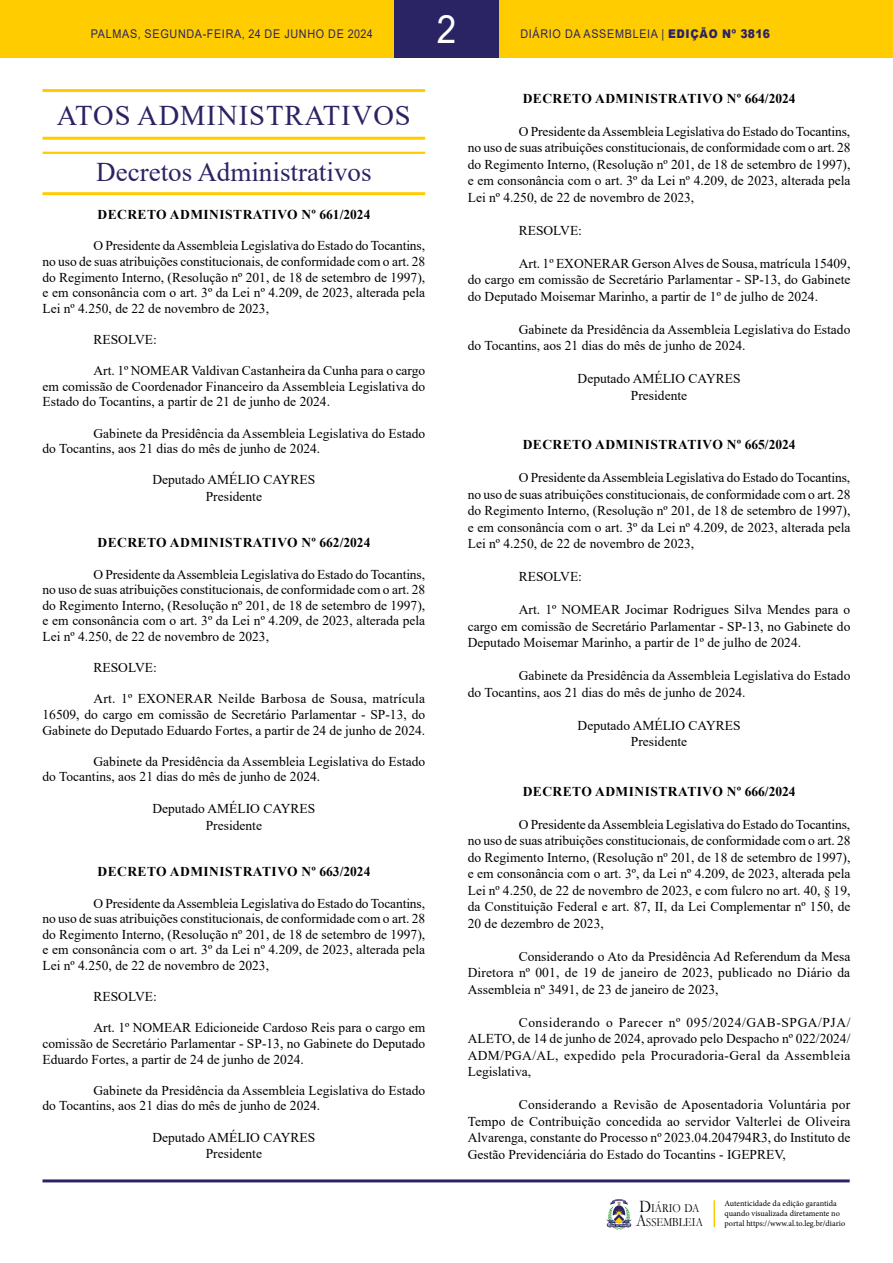
<style>
.page{position:relative;width:893px;height:1263px;background:#fff}
.page>*{position:absolute;margin:0;border:0;box-sizing:border-box;transform-origin:0 0}
.t1{font:39px "Arial";color:#fff;scale:.9 1}
.t2{font:28.5px "Times New Roman";letter-spacing:.035em;color:#2b2464}
.t3{font:27px "Times New Roman";color:#2b2464}
.t4{font:13.5px/16.5px "Times New Roman";color:#000;text-align:justify}
.t5{font:700 13.5px "Times New Roman";letter-spacing:.035em;color:#000}
.t6{font:12.45px/14px "Garamond";color:#000;scale:.85 1}
.t7{font:12px "Arial";letter-spacing:.065em;color:#2b2464;scale:.9 1}
.t8{font:8.25px/9.9px "Minion Pro";color:#000}
.s1{font-weight:900}
.s2{font-size:17.85px}
</style>
<div class="page">
<div style="left:0;top:0;width:893px;height:58px;background:#fc0"></div>
<hr style="left:43px;top:1179px;width:807px;height:3px;background:#2b2464">
<svg style="left:606px;top:1199px;width:26px;height:31px"></svg>
<div style="left:394px;top:0;width:105px;height:58px;background:#2b2464"></div>
<hr style="left:713px;top:1200px;width:2px;height:27px;background:#fc0">
<hr style="left:43px;top:89px;width:382px;height:3px;background:#fc0">
<hr style="left:43px;top:137px;width:382px;height:3px;background:#fc0">
<hr style="left:43px;top:152px;width:382px;height:2px;background:#fc0">
<hr style="left:43px;top:192px;width:382px;height:3px;background:#fc0">
<h1 class="t1" style="left:437px;top:2px;width:23px">2</h1>
<p class="t7" style="left:91px;top:25px;width:315px">PALMAS, SEGUNDA-FEIRA, 24 DE JUNHO DE 2024</p>
<p class="t7" style="left:520px;top:25px;width:279px">DIÁRIO DA ASSEMBLEIA | <span class="s1">EDIÇÃO Nº 3816</span></p>
<h2 class="t2" style="left:57px;top:96px;width:355px">ATOS ADMINISTRATIVOS</h2>
<h3 class="t3" style="left:96px;top:153px;width:277px">Decretos Administrativos</h3>
<p class="t5" style="left:97px;top:205px;width:274px">DECRETO ADMINISTRATIVO Nº 661/2024</p>
<p class="t4" style="left:43px;top:238px;width:384px;line-height:15.6px;text-indent:51px">O Presidente da Assembleia Legislativa do Estado do Tocantins, no uso de suas atribuições constitucionais, de conformidade com o art. 28 do Regimento Interno, (Resolução nº 201, de 18 de setembro de 1997), e em consonância com o art. 3º da Lei nº 4.209, de 2023, alterada pela Lei nº 4.250, de 22 de novembro de 2023,</p>
<p class="t4" style="left:94px;top:331px;width:65px">RESOLVE:</p>
<p class="t4" style="left:43px;top:362px;width:384px;line-height:15.6px;text-indent:51px">Art. 1º NOMEAR Valdivan Castanheira da Cunha para o cargo em comissão de Coordenador Financeiro da Assembleia Legislativa do Estado do Tocantins, a partir de 21 de junho de 2024.</p>
<p class="t4" style="left:43px;top:425px;width:384px;line-height:15.6px;text-indent:51px">Gabinete da Presidência da Assembleia Legislativa do Estado do Tocantins, aos 21 dias do mês de junho de 2024.</p>
<p class="t4" style="left:152px;top:471px;width:165px;text-align:center">Deputado AMÉLIO CAYRES<br>Presidente</p>
<p class="t5" style="left:97px;top:533px;width:274px">DECRETO ADMINISTRATIVO Nº 662/2024</p>
<p class="t4" style="left:43px;top:566px;width:384px;line-height:15.6px;text-indent:51px">O Presidente da Assembleia Legislativa do Estado do Tocantins, no uso de suas atribuições constitucionais, de conformidade com o art. 28 do Regimento Interno, (Resolução nº 201, de 18 de setembro de 1997), e em consonância com o art. 3º da Lei nº 4.209, de 2023, alterada pela Lei nº 4.250, de 22 de novembro de 2023,</p>
<p class="t4" style="left:94px;top:659px;width:65px">RESOLVE:</p>
<p class="t4" style="left:43px;top:691px;width:384px;line-height:15.6px;text-indent:51px">Art. 1º EXONERAR Neilde Barbosa de Sousa, matrícula 16509, do cargo em comissão de Secretário Parlamentar - SP-13, do Gabinete do Deputado Eduardo Fortes, a partir de 24 de junho de 2024.</p>
<p class="t4" style="left:43px;top:753px;width:384px;line-height:15.6px;text-indent:51px">Gabinete da Presidência da Assembleia Legislativa do Estado do Tocantins, aos 21 dias do mês de junho de 2024.</p>
<p class="t4" style="left:152px;top:800px;width:165px;text-align:center">Deputado AMÉLIO CAYRES<br>Presidente</p>
<p class="t5" style="left:97px;top:862px;width:274px">DECRETO ADMINISTRATIVO Nº 663/2024</p>
<p class="t4" style="left:43px;top:895px;width:384px;line-height:15.6px;text-indent:51px">O Presidente da Assembleia Legislativa do Estado do Tocantins, no uso de suas atribuições constitucionais, de conformidade com o art. 28 do Regimento Interno, (Resolução nº 201, de 18 de setembro de 1997), e em consonância com o art. 3º da Lei nº 4.209, de 2023, alterada pela Lei nº 4.250, de 22 de novembro de 2023,</p>
<p class="t4" style="left:94px;top:988px;width:65px">RESOLVE:</p>
<p class="t4" style="left:43px;top:1019px;width:384px;line-height:15.6px;text-indent:51px">Art. 1º NOMEAR Edicioneide Cardoso Reis para o cargo em comissão de Secretário Parlamentar - SP-13, no Gabinete do Deputado Eduardo Fortes, a partir de 24 de junho de 2024.</p>
<p class="t4" style="left:43px;top:1082px;width:384px;line-height:15.6px;text-indent:51px">Gabinete da Presidência da Assembleia Legislativa do Estado do Tocantins, aos 21 dias do mês de junho de 2024.</p>
<p class="t4" style="left:152px;top:1128px;width:165px;text-align:center">Deputado AMÉLIO CAYRES<br>Presidente</p>
<p class="t5" style="left:523px;top:89px;width:274px">DECRETO ADMINISTRATIVO Nº 664/2024</p>
<p class="t4" style="left:468px;top:123px;width:384px;text-indent:51px">O Presidente da Assembleia Legislativa do Estado do Tocantins, no uso de suas atribuições constitucionais, de conformidade com o art. 28 do Regimento Interno, (Resolução nº 201, de 18 de setembro de 1997), e em consonância com o art. 3º da Lei nº 4.209, de 2023, alterada pela Lei nº 4.250, de 22 de novembro de 2023,</p>
<p class="t4" style="left:519px;top:222px;width:65px">RESOLVE:</p>
<p class="t4" style="left:468px;top:255px;width:384px;text-indent:51px">Art. 1º EXONERAR Gerson Alves de Sousa, matrícula 15409, do cargo em comissão de Secretário Parlamentar - SP-13, do Gabinete do Deputado Moisemar Marinho, a partir de 1º de julho de 2024.</p>
<p class="t4" style="left:468px;top:321px;width:384px;text-indent:51px">Gabinete da Presidência da Assembleia Legislativa do Estado do Tocantins, aos 21 dias do mês de junho de 2024.</p>
<p class="t4" style="left:578px;top:370px;width:165px;text-align:center">Deputado AMÉLIO CAYRES<br>Presidente</p>
<p class="t5" style="left:523px;top:435px;width:274px">DECRETO ADMINISTRATIVO Nº 665/2024</p>
<p class="t4" style="left:468px;top:469px;width:384px;text-indent:51px">O Presidente da Assembleia Legislativa do Estado do Tocantins, no uso de suas atribuições constitucionais, de conformidade com o art. 28 do Regimento Interno, (Resolução nº 201, de 18 de setembro de 1997), e em consonância com o art. 3º da Lei nº 4.209, de 2023, alterada pela Lei nº 4.250, de 22 de novembro de 2023,</p>
<p class="t4" style="left:519px;top:568px;width:65px">RESOLVE:</p>
<p class="t4" style="left:468px;top:601px;width:384px;text-indent:51px">Art. 1º NOMEAR Jocimar Rodrigues Silva Mendes para o cargo em comissão de Secretário Parlamentar - SP-13, no Gabinete do Deputado Moisemar Marinho, a partir de 1º de julho de 2024.</p>
<p class="t4" style="left:468px;top:667px;width:384px;text-indent:51px">Gabinete da Presidência da Assembleia Legislativa do Estado do Tocantins, aos 21 dias do mês de junho de 2024.</p>
<p class="t4" style="left:578px;top:717px;width:165px;text-align:center">Deputado AMÉLIO CAYRES<br>Presidente</p>
<p class="t5" style="left:523px;top:781px;width:274px">DECRETO ADMINISTRATIVO Nº 666/2024</p>
<p class="t4" style="left:468px;top:816px;width:384px;text-indent:51px">O Presidente da Assembleia Legislativa do Estado do Tocantins, no uso de suas atribuições constitucionais, de conformidade com o art. 28 do Regimento Interno, (Resolução nº 201, de 18 de setembro de 1997), e em consonância com o art. 3º, da Lei nº 4.209, de 2023, alterada pela Lei nº 4.250, de 22 de novembro de 2023, e com fulcro no art. 40, § 19, da Constituição Federal e art. 87, II, da Lei Complementar nº 150, de 20 de dezembro de 2023,</p>
<p class="t4" style="left:468px;top:947px;width:384px;text-indent:51px">Considerando o Ato da Presidência Ad Referendum da Mesa Diretora nº 001, de 19 de janeiro de 2023, publicado no Diário da Assembleia nº 3491, de 23 de janeiro de 2023,</p>
<p class="t4" style="left:468px;top:1013px;width:384px;text-indent:51px">Considerando o Parecer nº 095/2024/GAB-SPGA/PJA/ ALETO, de 14 de junho de 2024, aprovado pelo Despacho nº 022/2024/ ADM/PGA/AL, expedido pela Procuradoria-Geral da Assembleia Legislativa,</p>
<p class="t4" style="left:468px;top:1096px;width:384px;text-indent:51px">Considerando a Revisão de Aposentadoria Voluntária por Tempo de Contribuição concedida ao servidor Valterlei de Oliveira Alvarenga, constante do Processo nº 2023.04.204794R3, do Instituto de Gestão Previdenciária do Estado do Tocantins - IGEPREV,</p>
<p class="t6" style="left:636px;top:1201px;width:80px"><span class="s2">D</span>IÁRIO DA<br><span class="s2">A</span>SSEMBLEIA</p>
<p class="t8" style="left:724px;top:1199px;width:122px">Autenticidade da edição garantida quando visualizada diretamente no portal https://www.al.to.leg.br/diario</p>
</div>
